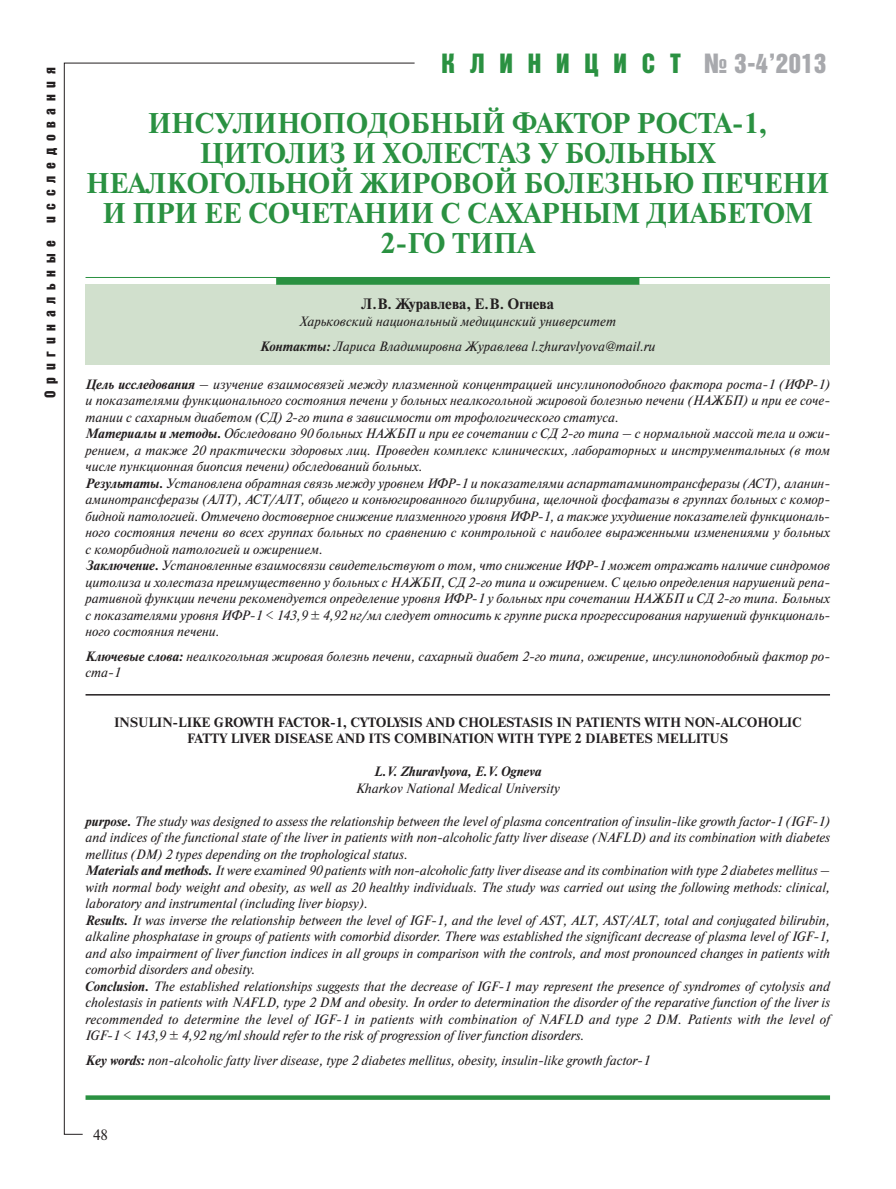
<style>
.page{position:relative;width:896px;height:1189px;background:#fff}
.page>*{position:absolute;margin:0;border:0;box-sizing:border-box;transform-origin:0 0}
.t1{font:700 28.5px/30px "Newton C";color:#2a9141;text-align:center}
.t2{font:27px "Bastion Kontrast Alt C";letter-spacing:.55em;color:#2a9141}
.t3{font:15px "Bastion Kontrast Alt C";letter-spacing:.45em;color:#231f20}
.t4{font:700 15px "Newton C";color:#231f20}
.t5{font:15px "Newton C";color:#231f20}
.t6{font:italic 13.5px/16.5px "Newton C";color:#231f20}
.t7{font:700 13.5px/16.2px "Newton C";color:#231f20;text-align:center}
.t8{font:italic 700 13.5px "Newton C";color:#231f20}
.s1{color:#a8a9ad}
.s2{font-weight:700}
</style>
<div class="page">
<svg style="left:64px;top:63px;width:351px;height:1071px"></svg>
<div style="left:85px;top:285px;width:745px;height:80px;background:#d1e0cd"></div>
<div style="left:276px;top:277px;width:363px;height:8px;background:#2a9141"></div>
<hr style="left:85px;top:277px;width:745px;height:1px;background:#2a9141">
<hr style="left:85px;top:694px;width:745px;height:1px;background:#231f20">
<div style="left:85px;top:1095px;width:745px;height:5px;background:#2a9141"></div>
<p class="t3" style="left:45px;top:398px;width:332px;rotate:-90deg">Оригинальные исследования</p>
<h2 class="t2" style="left:441px;top:54px;width:386px">КЛИНИЦИСТ <span class="s1">№ 3-4’2013</span></h2>
<h1 class="t1" style="left:86px;top:110px;width:744px">ИНСУЛИНОПОДОБНЫЙ ФАКТОР РОСТА-1,<br>ЦИТОЛИЗ И ХОЛЕСТАЗ У БОЛЬНЫХ<br>НЕАЛКОГОЛЬНОЙ ЖИРОВОЙ БОЛЕЗНЬЮ ПЕЧЕНИ<br>И ПРИ ЕЕ СОЧЕТАНИИ С САХАРНЫМ ДИАБЕТОМ<br>2-ГО ТИПА</h1>
<p class="t4" style="left:361px;top:298px;width:194px">Л. В. Журавлева, Е. В. Огнева</p>
<p class="t6" style="left:260px;top:310px;width:397px;line-height:25px;text-align:center">Харьковский национальный медицинский университет<br><span class="s2">Контакты:</span> Лариса Владимировна Журавлева l.zhuravlyova@mail.ru</p>
<p class="t6" style="left:86px;top:377px;width:746px"><span class="s2">Цель исследования</span> – изучение взаимосвязей между плазменной концентрацией инсулиноподобного фактора роста-1 (ИФР-1) и показателями функционального состояния печени у больных неалкогольной жировой болезнью печени (НАЖБП) и при ее соче&shy;тании с сахарным диабетом (СД) 2-го типа в зависимости от трофологического статуса.<br><span class="s2">Материалы и методы.</span> Обследовано 90 больных НАЖБП и при ее сочетании с СД 2-го типа – с нормальной массой тела и ожи&shy;рением, а также 20 практически здоровых лиц. Проведен комплекс клинических, лабораторных и инструментальных (в том числе пункционная биопсия печени) обследований больных.<br><span class="s2">Результаты.</span> Установлена обратная связь между уровнем ИФР-1 и показателями аспартатаминотрансферазы (АСТ), аланин&shy;аминотрансферазы (АЛТ), АСТ/АЛТ, общего и конъюгированного билирубина, щелочной фосфатазы в группах больных с комор&shy;бидной патологией. Отмечено достоверное снижение плазменного уровня ИФР-1, а также ухудшение показателей функциональ&shy;ного состояния печени во всех группах больных по сравнению с контрольной с наиболее выраженными изменениями у больных с коморбидной патологией и ожирением.<br><span class="s2">Заключение.</span> Установленные взаимосвязи свидетельствуют о том, что снижение ИФР-1 может отражать наличие синдромов цитолиза и холестаза преимущественно у больных с НАЖБП, СД 2-го типа и ожирением. С целью определения нарушений репа&shy;ративной функции печени рекомендуется определение уровня ИФР-1 у больных при сочетании НАЖБП и СД 2-го типа. Больных с показателями уровня ИФР-1 &lt; 143,9 ± 4,92 нг/мл следует относить к группе риска прогрессирования нарушений функциональ&shy;ного состояния печени.</p>
<p class="t6" style="left:86px;top:649px;width:746px"><span class="s2">Ключевые слова:</span> неалкогольная жировая болезнь печени, сахарный диабет 2-го типа, ожирение, инсулиноподобный фактор ро&shy;ста-1</p>
<p class="t7" style="left:114px;top:715px;width:688px">INSULIN-LIKE GROWTH FACTOR-1, CYTOLYSIS AND CHOLESTASIS IN PATIENTS WITH NON-ALCOHOLIC<br>FATTY LIVER DISEASE AND ITS COMBINATION WITH TYPE 2 DIABETES MELLITUS</p>
<p class="t8" style="left:374px;top:767px;width:169px">L. V. Zhuravlyova, E. V. Ogneva</p>
<p class="t6" style="left:355px;top:781px;width:206px">Kharkov National Medical University</p>
<p class="t6" style="left:86px;top:814px;width:746px"><span class="s2">purpose.</span> The study was designed to assess the relationship between the level of plasma concentration of insulin-like growth factor-1 (IGF-1) and indices of the functional state of the liver in patients with non-alcoholic fatty liver disease (NAFLD) and its combination with diabetes mellitus (DM) 2 types depending on the trophological status.<br><span class="s2">Materials and methods.</span> It were examined 90 patients with non-alcoholic fatty liver disease and its combination with type 2 diabetes mellitus – with normal body weight and obesity, as well as 20 healthy individuals. The study was carried out using the following methods: clinical, laboratory and instrumental (including liver biopsy).<br><span class="s2">Results.</span> It was inverse the relationship between the level of IGF-1, and the level of AST, ALT, AST/ALT, total and conjugated bilirubin, alkaline phosphatase in groups of patients with comorbid disorder. There was established the significant decrease of plasma level of IGF-1, and also impairment of liver function indices in all groups in comparison with the controls, and most pronounced changes in patients with comorbid disorders and obesity.<br><span class="s2">Conclusion.</span> The established relationships suggests that the decrease of IGF-1 may represent the presence of syndromes of cytolysis and cholestasis in patients with NAFLD, type 2 DM and obesity. In order to determination the disorder of the reparative function of the liver is recommended to determine the level of IGF-1 in patients with combination of NAFLD and type 2 DM. Patients with the level of IGF-1 &lt; 143,9 ± 4,92 ng/ml should refer to the risk of progression of liver function disorders.</p>
<p class="t6" style="left:86px;top:1054px;width:565px"><span class="s2">Key words:</span> non-alcoholic fatty liver disease, type 2 diabetes mellitus, obesity, insulin-like growth factor-1</p>
<p class="t5" style="left:93px;top:1130px;width:17px">48</p>
</div>
